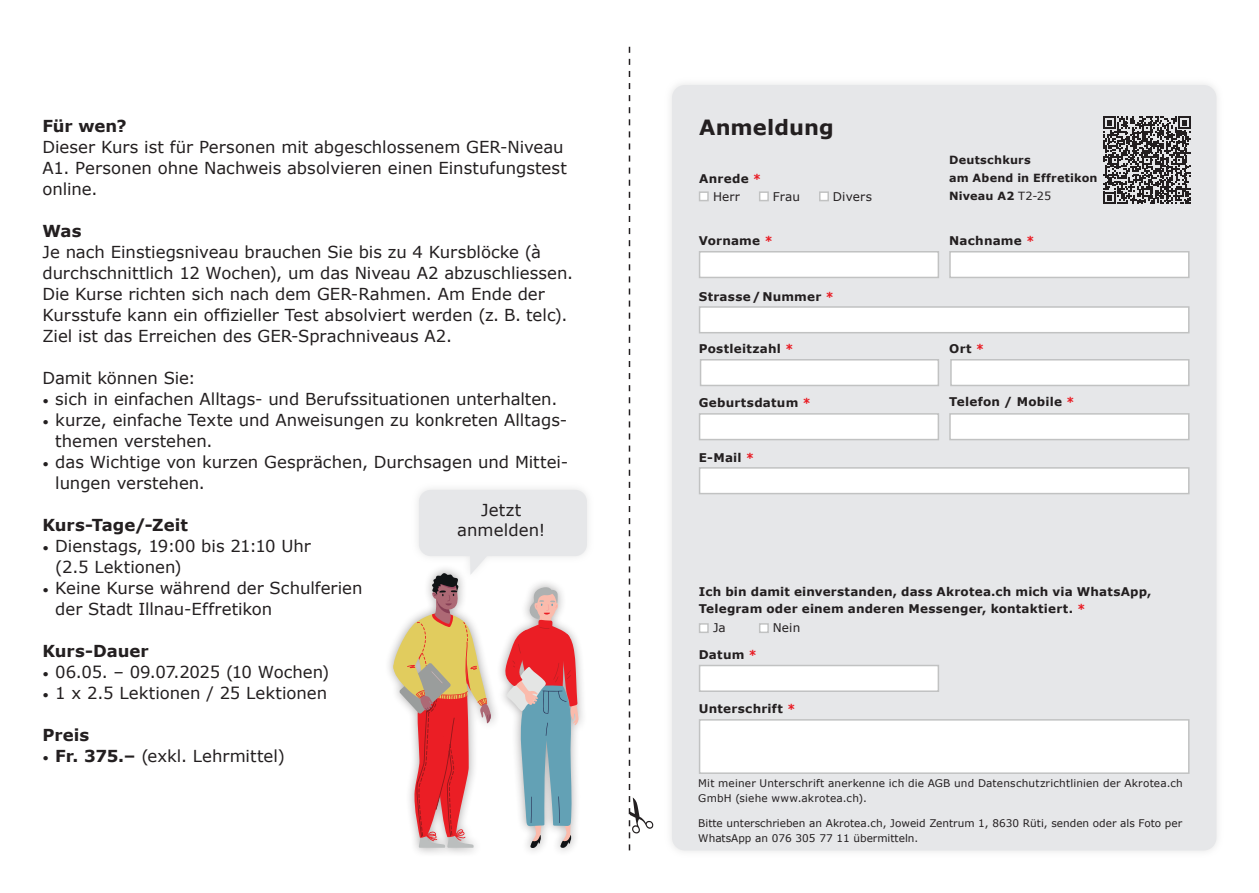
<style>
.page{position:relative;width:1259px;height:893px;background:#fff}
.page>*{position:absolute;margin:0;border:0;box-sizing:border-box;transform-origin:0 0}
.t1{font:700 21px "Verdana";letter-spacing:.005em;color:#231f20}
.Text{font:16.5px/21px "Verdana";color:#231f20}
.Text-2{font:700 16.5px "Verdana";color:#231f20}
.Titel_Talon{font:700 12px/16.5px "Verdana";letter-spacing:.02em;color:#231f20}
.Text_Talon{font:12px "Verdana";letter-spacing:.015em;color:#231f20}
.Titel_Talon-2{font:700 11.25px "Verdana";letter-spacing:.02em;color:#231f20}
.Text_Talon-2{font:700 11.25px "Verdana";letter-spacing:.015em;color:#231f20}
.Anmerkungen___Fussnoten{font:10.5px/15px "Verdana";color:#231f20}
.Anmerkungen___Fussnoten-2{font:10.5px/15px "Verdana";letter-spacing:.02em;color:#231f20}
.s1{font-size:12px}
.s2{font-weight:700}
.s3{color:#e91d25}
.s4{font-weight:400}
</style>
<div class="page">
<div style="left:664px;top:77px;width:560px;height:781px;background:#f9f9f9"></div>
<div style="left:672px;top:85px;width:544px;height:765px;background:#e6e7e9;border-radius:13px"></div>
<div style="left:496px;top:578px;width:92px;height:279px;background:#231f20;opacity:.4"></div>
<div style="left:384px;top:564px;width:116px;height:293px;background:#231f20;opacity:.4"></div>
<div style="left:759px;top:191px;width:10px;height:10px;background:#fff;border:2px solid #c1c2c2"></div>
<div style="left:819px;top:191px;width:10px;height:10px;background:#fff;border:2px solid #c1c2c2"></div>
<div style="left:699px;top:251px;width:240px;height:27px;background:#fff;border:2px solid #c1c2c2"></div>
<div style="left:949px;top:251px;width:240px;height:27px;background:#fff;border:2px solid #c1c2c2"></div>
<div style="left:699px;top:306px;width:490px;height:27px;background:#fff;border:2px solid #c1c2c2"></div>
<div style="left:700px;top:359px;width:239px;height:27px;background:#fff;border:2px solid #c1c2c2"></div>
<div style="left:950px;top:359px;width:239px;height:27px;background:#fff;border:2px solid #c1c2c2"></div>
<div style="left:699px;top:413px;width:240px;height:27px;background:#fff;border:2px solid #c1c2c2"></div>
<div style="left:949px;top:413px;width:240px;height:27px;background:#fff;border:2px solid #c1c2c2"></div>
<div style="left:699px;top:467px;width:490px;height:27px;background:#fff;border:2px solid #c1c2c2"></div>
<div style="left:699px;top:665px;width:240px;height:27px;background:#fff;border:2px solid #c1c2c2"></div>
<div style="left:699px;top:719px;width:490px;height:55px;background:#fff;border:2px solid #c1c2c2"></div>
<div style="left:699px;top:623px;width:10px;height:10px;background:#fff;border:2px solid #c1c2c2"></div>
<div style="left:759px;top:623px;width:10px;height:10px;background:#fff;border:2px solid #c1c2c2"></div>
<div style="left:699px;top:191px;width:10px;height:10px;background:#fff;border:2px solid #c1c2c2"></div>
<svg style="left:629px;top:47px;width:24px;height:803px"></svg>
<div style="left:411px;top:482px;width:183px;height:100px;background:#fbfbfb"></div>
<svg style="left:393px;top:490px;width:194px;height:358px"></svg>
<svg style="left:1103px;top:116px;width:87px;height:88px"></svg>
<p class="Text-2" style="left:43px;top:115px;width:86px">Für wen?</p>
<p class="Text" style="left:43px;top:136px;width:526px">Dieser Kurs ist für Personen mit abgeschlossenem GER-Niveau<br>A1. Personen ohne Nachweis absolvieren einen Einstufungstest online.</p>
<p class="Text-2" style="left:43px;top:220px;width:41px">Was</p>
<p class="Text" style="left:43px;top:241px;width:532px">Je nach Einstiegsniveau brauchen Sie bis zu 4 Kursblöcke (à durchschnittlich 12 Wochen), um das Niveau A2 abzuschliessen.<br>Die Kurse richten sich nach dem GER-Rahmen. Am Ende der Kursstufe kann ein offizieller Test absolviert werden (z. B. telc).<br>Ziel ist das Erreichen des GER-Sprachniveaus A2.</p>
<p class="Text" style="left:43px;top:367px;width:155px">Damit können Sie:</p>
<p class="Text" style="left:43px;top:388px;width:516px"><span class="s1">•</span> sich in einfachen Alltags- und Berufssituationen unterhalten.</p>
<p class="Text" style="left:55px;top:409px;width:513px;text-indent:-13px"><span class="s1">•</span> kurze, einfache Texte und Anweisungen zu konkreten Alltags&shy;themen verstehen.</p>
<p class="Text" style="left:55px;top:451px;width:514px;text-indent:-13px"><span class="s1">•</span> das Wichtige von kurzen Gesprächen, Durchsagen und Mittei&shy;lungen verstehen.</p>
<p class="Text-2" style="left:43px;top:514px;width:147px">Kurs-Tage/-Zeit</p>
<p class="Text" style="left:55px;top:535px;width:257px;text-indent:-13px"><span class="s1">•</span> Dienstags, 19:00 bis 21:10 Uhr (2.5 Lektionen)</p>
<p class="Text" style="left:55px;top:577px;width:309px;text-indent:-13px"><span class="s1">•</span> Keine Kurse während der Schulferien der Stadt Illnau-Effretikon</p>
<p class="Text-2" style="left:43px;top:640px;width:108px">Kurs-Dauer</p>
<p class="Text" style="left:43px;top:661px;width:288px"><span class="s1">•</span> 06.05. – 09.07.2025 (10 Wochen)</p>
<p class="Text" style="left:43px;top:682px;width:286px"><span class="s1">•</span> 1 x 2.5 Lektionen / 25 Lektionen</p>
<p class="Text-2" style="left:43px;top:724px;width:48px">Preis</p>
<p class="Text" style="left:43px;top:745px;width:244px"><span class="s1">•</span> <span class="s2">Fr. 375.–</span> (exkl. Lehrmittel)</p>
<p class="Text" style="left:481px;top:500px;width:42px">Jetzt</p>
<p class="Text" style="left:457px;top:520px;width:90px">anmelden!</p>
<p class="t1" style="left:699px;top:114px;width:136px">Anmeldung</p>
<p class="Titel_Talon" style="left:699px;top:170px;width:64px">Anrede <span class="s3">*</span></p>
<p class="Text_Talon" style="left:713px;top:189px;width:29px">Herr</p>
<p class="Text_Talon" style="left:773px;top:188px;width:29px">Frau</p>
<p class="Text_Talon" style="left:833px;top:188px;width:41px">Divers</p>
<p class="Titel_Talon" style="left:699px;top:233px;width:76px">Vorname <span class="s3">*</span></p>
<p class="Titel_Talon" style="left:949px;top:233px;width:87px">Nachname <span class="s3">*</span></p>
<p class="Titel_Talon-2" style="left:949px;top:152px;width:83px">Deutschkurs</p>
<p class="Titel_Talon-2" style="left:949px;top:170px;width:150px">am Abend in Effretikon</p>
<p class="Text_Talon-2" style="left:949px;top:188px;width:103px">Niveau A2 <span class="s4">T2-25</span></p>
<p class="Titel_Talon" style="left:699px;top:288px;width:137px">Strasse/Nummer <span class="s3">*</span></p>
<p class="Titel_Talon" style="left:699px;top:341px;width:96px">Postleitzahl <span class="s3">*</span></p>
<p class="Titel_Talon" style="left:699px;top:395px;width:114px">Geburtsdatum <span class="s3">*</span></p>
<p class="Titel_Talon" style="left:699px;top:449px;width:57px">E-Mail <span class="s3">*</span></p>
<p class="Titel_Talon" style="left:949px;top:341px;width:37px">Ort <span class="s3">*</span></p>
<p class="Titel_Talon" style="left:949px;top:394px;width:127px">Telefon / Mobile <span class="s3">*</span></p>
<p class="Titel_Talon" style="left:699px;top:584px;width:454px">Ich bin damit einverstanden, dass Akrotea.ch mich via WhatsApp,<br>Telegram oder einem anderen Messenger, kontaktiert. <span class="s3">*</span></p>
<p class="Text_Talon" style="left:713px;top:620px;width:14px">Ja</p>
<p class="Text_Talon" style="left:773px;top:620px;width:29px">Nein</p>
<p class="Titel_Talon" style="left:699px;top:647px;width:60px">Datum <span class="s3">*</span></p>
<p class="Titel_Talon" style="left:699px;top:701px;width:98px">Unterschrift <span class="s3">*</span></p>
<p class="Anmerkungen___Fussnoten-2" style="left:698px;top:776px;width:486px">Mit meiner Unterschrift anerkenne ich die AGB und Datenschutzrichtlinien der Akrotea.ch<br>GmbH (siehe www.akrotea.ch).</p>
<p class="Anmerkungen___Fussnoten" style="left:698px;top:815px;width:485px">Bitte unterschrieben an Akrotea.ch, Joweid Zentrum 1, 8630 Rüti, senden oder als Foto per<br>WhatsApp an 076 305 77 11 übermitteln.</p>
</div>
